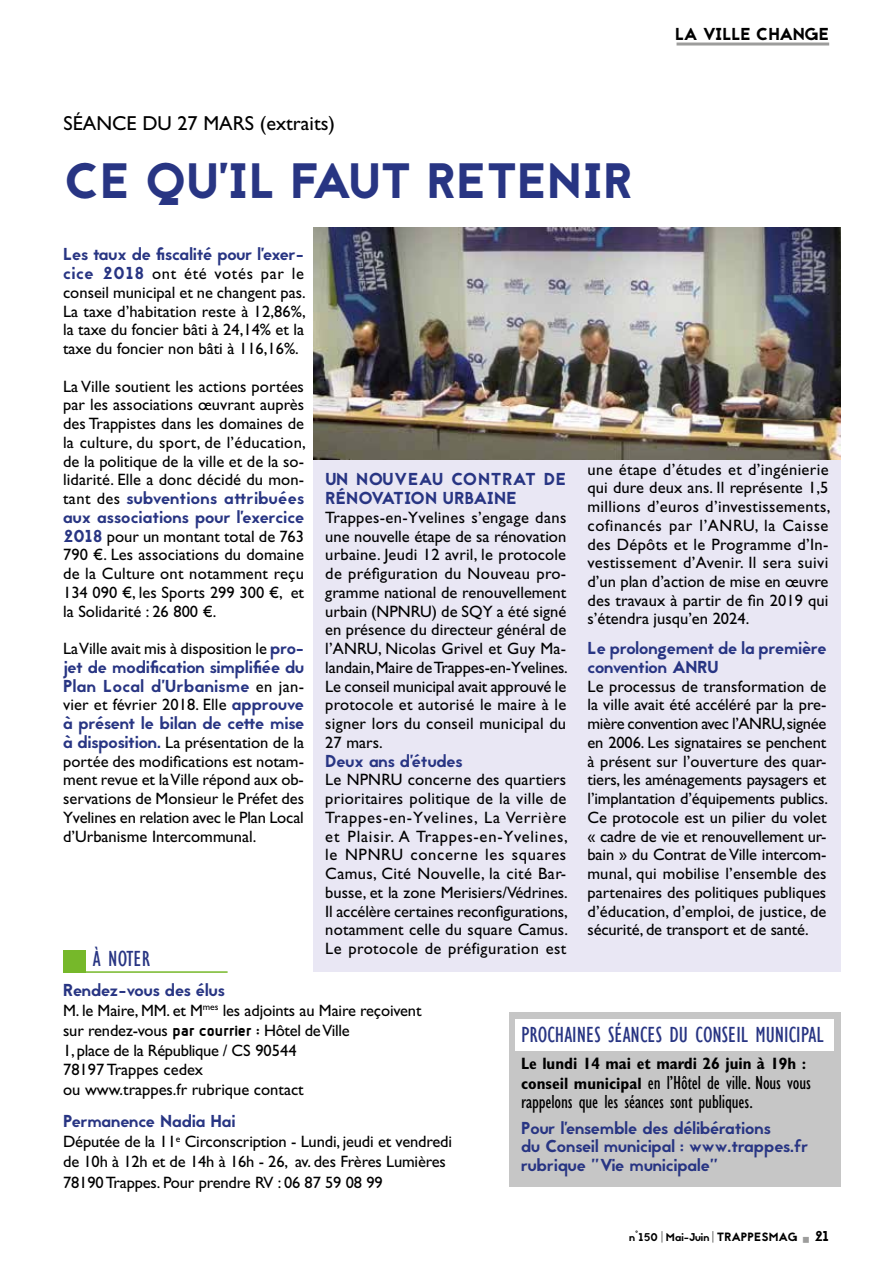
<style>
.page{position:relative;width:893px;height:1263px;background:#fff}
.page>*{position:absolute;margin:0;border:0;box-sizing:border-box;transform-origin:0 0}
.t1{font:49.5px "Jaapokki";letter-spacing:.01em;color:#283583}
.t2{font:condensed 22.5px "Gill Sans";color:#283583}
.t3{font:20.25px "Gill Sans Std";color:#000}
.t4{font:condensed 19.5px/19.5px "Gill Sans Std";letter-spacing:-.01em;color:#000}
.t5{font:17.25px/18.8px "Jaapokki";color:#283583}
.t6{font:17.25px "Jaapokki";letter-spacing:-.02em;color:#000}
.t7{font:16.5px/18.8px "Gill Sans Std";color:#000;text-align:justify}
.t8{font:16.5px/18.8px "Gill Sans Std";letter-spacing:.02em;color:#000}
.t9{font:700 condensed 16.5px "Gill Sans Std";color:#000}
.t10{font:11.25px "Jaapokki";color:#000}
.s1{font-family:"Jaapokki";font-size:17.25px;color:#283583}
.s2{font-family:"Gill Sans Std";font-size:16.5px;color:#000}
.s3{font-family:"Designio";font-weight:700;font-size:18px}
.s4{font-weight:700;font-size:16.5px}
.s5{font-size:12px}
.s6{font-size:14.25px}
</style>
<div class="page">
<svg style="left:661px;top:1231px;width:2px;height:11px"></svg>
<svg style="left:712px;top:1231px;width:2px;height:11px"></svg>
<hr style="left:676px;top:43px;width:153px;height:3px;background:#9d9d9c">
<div style="left:313px;top:460px;width:527px;height:512px;background:#e9e7f4"></div>
<div style="left:509px;top:1012px;width:331px;height:175px;background:#c6c6c6"></div>
<div style="left:515px;top:1019px;width:319px;height:32px;background:#fff"></div>
<hr style="left:74px;top:971px;width:154px;height:2px;background:#76b82a">
<div style="left:63px;top:950px;width:23px;height:23px;background:#76b82a"></div>
<img style="left:313px;top:228px;width:527px;height:231px">
<p class="t3" style="left:64px;top:112px;width:273px">SÉANCE DU 27 MARS (extraits)</p>
<h1 class="t1" style="left:64px;top:146px;width:570px">CE QU’IL FAUT RETENIR</h1>
<p class="t6" style="left:675px;top:22px;width:156px">LA VILLE CHANGE</p>
<p class="t5" style="left:63px;top:245px;width:242px">Les taux de fiscalité pour l’exer-</p>
<p class="t7" style="left:63px;top:264px;width:244px"><span class="s1">cice 2018</span> ont été votés par le conseil municipal et ne changent pas.<br>La taxe d’habitation reste à 12,86%, la taxe du foncier bâti à 24,14% et la taxe du foncier non bâti à 116,16%.</p>
<p class="t7" style="left:63px;top:377px;width:244px">La Ville soutient les actions portées par les associations œuvrant auprès des Trappistes dans les domaines de la culture, du sport, de l’éducation, de la politique de la ville et de la so&shy;lidarité. Elle a donc décidé du mon-</p>
<p class="t5" style="left:63px;top:489px;width:243px"><span class="s2">tant des</span> subventions attribuées aux associations pour l’exercice</p>
<p class="t7" style="left:63px;top:527px;width:242px"><span class="s1">2018</span> pour un montant total de 763<br>790 €. Les associations du domaine de la Culture ont notamment reçu 134 090 €, les Sports 299 300 €, et la Solidarité : 26 800 €.</p>
<p class="t7" style="left:63px;top:639px;width:242px">La Ville avait mis à disposition le <span class="s1">pro-</span></p>
<p class="t5" style="left:63px;top:658px;width:242px">jet de modification simplifiée du<br>Plan Local d’Urbanisme <span class="s2">en jan-</span></p>
<p class="t7" style="left:63px;top:695px;width:242px">vier et février 2018. Elle <span class="s1">approuve</span></p>
<p class="t5" style="left:63px;top:714px;width:243px">à présent le bilan de cette mise</p>
<p class="t7" style="left:63px;top:733px;width:242px"><span class="s1">à disposition.</span> La présentation de la portée des modifications est notam&shy;ment revue et la Ville répond aux ob&shy;servations de Monsieur le Préfet des Yvelines en relation avec le Plan Local d’Urbanisme Intercommunal.</p>
<p class="t8" style="left:587px;top:460px;width:244px">une étape d’études et d’ingénierie qui dure deux ans. Il représente 1,5 millions d’euros d’investissements, cofinancés par l’ANRU, la Caisse des Dépôts et le Programme d’In&shy;vestissement d’Avenir. Il sera suivi d’un plan d’action de mise en œuvre des travaux à partir de fin 2019 qui s’étendra jusqu’en 2024.</p>
<p class="t5" style="left:587px;top:639px;width:240px">Le prolongement de la première convention ANRU</p>
<p class="t7" style="left:587px;top:677px;width:242px">Le processus de transformation de la ville avait été accéléré par la pre&shy;mière convention avec l’ANRU, signée en 2006. Les signataires se penchent à présent sur l’ouverture des quar&shy;tiers, les aménagements paysagers et l’implantation d’équipements publics.<br>Ce protocole est un pilier du volet « cadre de vie et renouvellement ur&shy;bain » du Contrat de Ville intercom&shy;munal, qui mobilise l’ensemble des partenaires des politiques publiques d’éducation, d’emploi, de justice, de sécurité, de transport et de santé.</p>
<p class="t5" style="left:325px;top:470px;width:242px">UN NOUVEAU CONTRAT DE<br>RÉNOVATION URBAINE</p>
<p class="t7" style="left:325px;top:508px;width:244px">Trappes-en-Yvelines s’engage dans une nouvelle étape de sa rénovation urbaine. Jeudi 12 avril, le protocole de préfiguration du Nouveau pro&shy;gramme national de renouvellement urbain (NPNRU) de SQY a été signé en présence du directeur général de l’ANRU, Nicolas Grivel et Guy Ma&shy;landain, Maire de Trappes-en-Yvelines.<br>Le conseil municipal avait approuvé le protocole et autorisé le maire à le signer lors du conseil municipal du 27 mars.</p>
<p class="t5" style="left:325px;top:752px;width:139px">Deux ans d’études</p>
<p class="t7" style="left:325px;top:770px;width:244px">Le NPNRU concerne des quartiers prioritaires politique de la ville de Trappes-en-Yvelines, La Verrière et Plaisir. A Trappes-en-Yvelines, le NPNRU concerne les squares Camus, Cité Nouvelle, la cité Bar&shy;busse, et la zone Merisiers/Védrines.<br>Il accélère certaines reconfigurations, notamment celle du square Camus.<br>Le protocole de préfiguration est</p>
<h2 class="t2" style="left:93px;top:945px;width:59px">À NOTER</h2>
<p class="t5" style="left:63px;top:980px;width:163px">Rendez-vous des élus</p>
<p class="t7" style="left:63px;top:1000px;width:360px;line-height:19.6px;text-align:left">M. le Maire, MM. et M<sup>mes</sup> les adjoints au Maire reçoivent sur rendez-vous <span class="s3">par courrier :</span> Hôtel de Ville<br>1, place de la République / CS 90544<br>78197 Trappes cedex<br>ou www.trappes.fr rubrique contact</p>
<p class="t5" style="left:63px;top:1112px;width:174px">Permanence Nadia Hai</p>
<p class="t7" style="left:63px;top:1131px;width:390px;line-height:20.2px;text-align:left">Députée de la 11<sup>e</sup> Circonscription - Lundi, jeudi et vendredi de 10h à 12h et de 14h à 16h - 26, av. des Frères Lumières<br>78190 Trappes. Pour prendre RV : 06 87 59 08 99</p>
<h2 class="t2" style="left:521px;top:1021px;width:304px">PROCHAINES SÉANCES DU CONSEIL MUNICIPAL</h2>
<p class="t9" style="left:521px;top:1054px;width:287px">Le lundi 14 mai et mardi 26 juin à 19h :</p>
<p class="t4" style="left:521px;top:1073px;width:291px"><span class="s4">conseil municipal</span> en l’Hôtel de ville. Nous vous rappelons que les séances sont publiques.</p>
<p class="t5" style="left:521px;top:1119px;width:289px">Pour l’ensemble des délibérations<br>du Conseil municipal : www.trappes.fr rubrique "Vie municipale"</p>
<p class="t10" style="left:629px;top:1229px;width:201px">n°150 Mai-Juin <span class="s5">TRAPPESMAG</span> <span class="s6">21</span></p>
</div>
